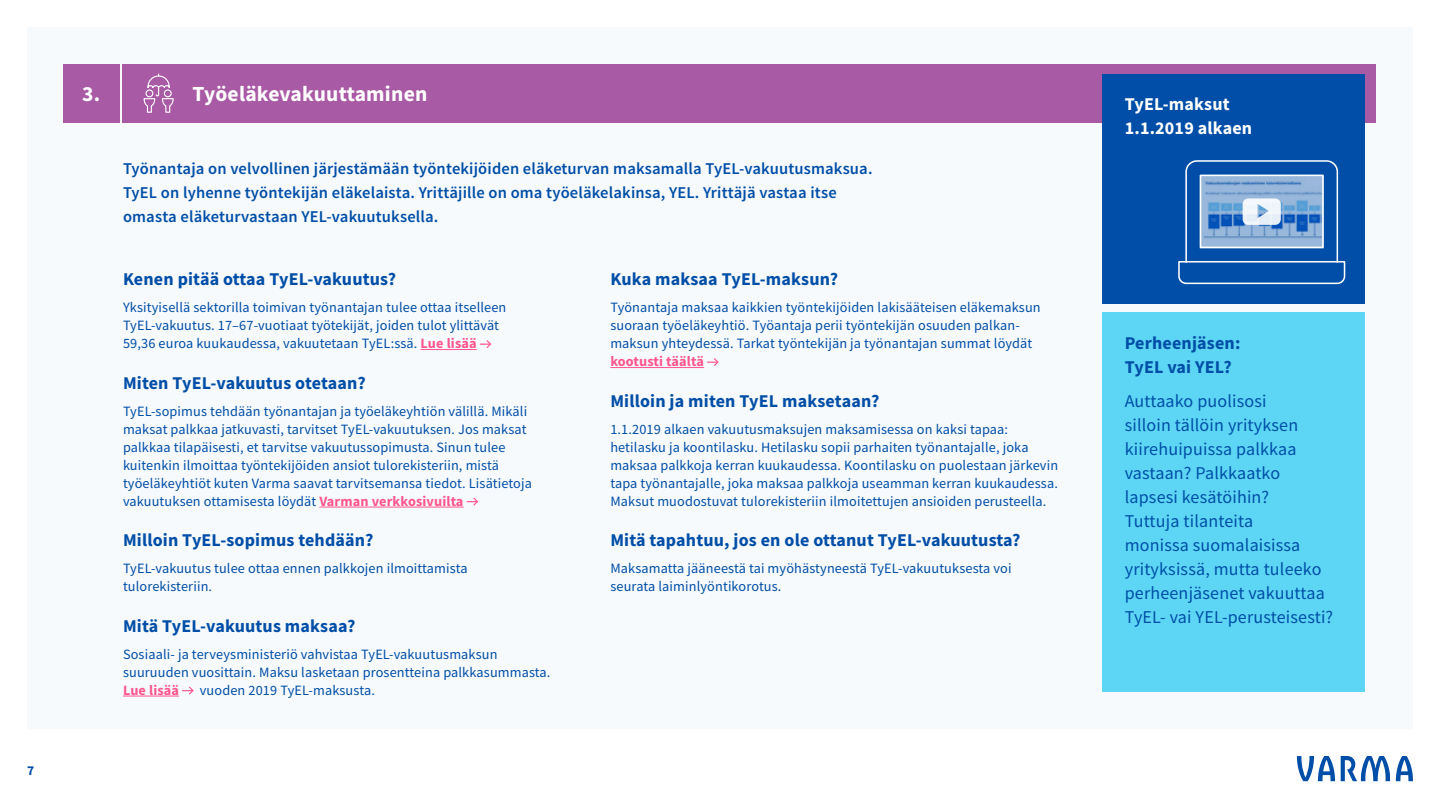
<style>
.page{position:relative;width:1440px;height:810px;background:#fff}
.page>*{position:absolute;margin:0;border:0;box-sizing:border-box;transform-origin:0 0}
.t1{font:700 21.6px "Source Sans Pro";letter-spacing:.01em;color:#fff}
.t2{font:700 18px/24px "Source Sans Pro";letter-spacing:.01em;color:#004ea7}
.t3{font:18px/24px "Source Sans Pro";letter-spacing:.01em;color:#004ea7}
.t4{font:700 18px/24px "Source Sans Pro";letter-spacing:.01em;color:#fff}
.t5{font:600 16.5px/24px "Source Sans Pro";letter-spacing:.01em;color:#004ea7}
.t6{font:14.25px/18px "Source Sans Pro";letter-spacing:.01em;color:#004ea7}
.t7{font:700 14.25px "Source Sans Pro";letter-spacing:.01em;color:#ff568d}
.t8{font:700 13.5px "Source Sans Pro";color:#004ea7}
.s1{font-weight:700;color:#ff568d}
</style>
<div class="page">
<div style="left:27px;top:27px;width:1386px;height:702px;background:#f7fafc"></div>
<svg style="left:1341px;top:756px;width:49px;height:25px"></svg>
<svg style="left:1297px;top:756px;width:38px;height:25px"></svg>
<svg style="left:1396px;top:756px;width:17px;height:25px"></svg>
<hr style="left:421px;top:349px;width:56px;height:1px;background:#ff568d">
<hr style="left:319px;top:507px;width:145px;height:1px;background:#ff568d">
<hr style="left:123px;top:696px;width:56px;height:1px;background:#ff568d">
<svg style="left:480px;top:340px;width:12px;height:8px"></svg>
<svg style="left:467px;top:497px;width:11px;height:9px"></svg>
<svg style="left:182px;top:686px;width:12px;height:9px"></svg>
<div style="left:122px;top:64px;width:1253px;height:59px;background:#a95aa5"></div>
<div style="left:63px;top:64px;width:56px;height:58px;background:#a95aa5"></div>
<svg style="left:143px;top:73px;width:31px;height:40px"></svg>
<hr style="left:610px;top:367px;width:94px;height:1px;background:#ff568d">
<svg style="left:707px;top:358px;width:12px;height:8px"></svg>
<div style="left:1102px;top:74px;width:263px;height:230px;background:#004ea7"></div>
<div style="left:1102px;top:313px;width:263px;height:379px;background:#5cd6f4"></div>
<svg style="left:1178px;top:160px;width:168px;height:125px"></svg>
<p class="t8" style="left:27px;top:761px;width:9px">7</p>
<h1 class="t1" style="left:82px;top:79px;width:20px">3.</h1>
<h1 class="t1" style="left:193px;top:79px;width:236px">Työeläkevakuuttaminen</h1>
<p class="t5" style="left:123px;top:157px;width:751px">Työnantaja on velvollinen järjestämään työntekijöiden eläketurvan maksamalla TyEL-vakuutusmaksua.<br>TyEL on lyhenne työntekijän eläkelaista. Yrittäjille on oma työeläkelakinsa, YEL. Yrittäjä vastaa itse omasta eläketurvastaan YEL-vakuutuksella.</p>
<p class="t2" style="left:123px;top:267px;width:275px">Kenen pitää ottaa TyEL-vakuutus?</p>
<p class="t6" style="left:123px;top:298px;width:385px">Yksityisellä sektorilla toimivan työnantajan tulee ottaa itselleen<br>TyEL-vakuutus. 17–67-vuotiaat työtekijät, joiden tulot ylittävät<br>59,36 euroa kuukaudessa, vakuutetaan TyEL:ssä. <span class="s1">Lue lisää</span></p>
<p class="t2" style="left:123px;top:370px;width:244px">Miten TyEL-vakuutus otetaan?</p>
<p class="t6" style="left:123px;top:402px;width:410px">TyEL-sopimus tehdään työnantajan ja työeläkeyhtiön välillä. Mikäli maksat palkkaa jatkuvasti, tarvitset TyEL-vakuutuksen. Jos maksat palkkaa tilapäisesti, et tarvitse vakuutussopimusta. Sinun tulee kuitenkin ilmoittaa työntekijöiden ansiot tulorekisteriin, mistä työeläkeyhtiöt kuten Varma saavat tarvitsemansa tiedot. Lisätietoja vakuutuksen ottamisesta löydät <span class="s1">Varman verkkosivuilta</span></p>
<p class="t2" style="left:123px;top:528px;width:252px">Milloin TyEL-sopimus tehdään?</p>
<p class="t6" style="left:123px;top:559px;width:346px">TyEL-vakuutus tulee ottaa ennen palkkojen ilmoittamista tulorekisteriin.</p>
<p class="t2" style="left:123px;top:613px;width:234px">Mitä TyEL-vakuutus maksaa?</p>
<p class="t6" style="left:123px;top:645px;width:429px">Sosiaali- ja terveysministeriö vahvistaa TyEL-vakuutusmaksun suuruuden vuosittain. Maksu lasketaan prosentteina palkkasummasta.</p>
<p class="t7" style="left:123px;top:680px;width:58px">Lue lisää</p>
<p class="t6" style="left:200px;top:681px;width:177px">vuoden 2019 TyEL-maksusta.</p>
<p class="t2" style="left:610px;top:267px;width:229px">Kuka maksaa TyEL-maksun?</p>
<p class="t6" style="left:610px;top:298px;width:432px">Työnantaja maksaa kaikkien työntekijöiden lakisääteisen eläkemaksun suoraan työeläkeyhtiö. Työantaja perii työntekijän osuuden palkan&shy;maksun yhteydessä. Tarkat työntekijän ja työnantajan summat löydät</p>
<p class="t7" style="left:610px;top:352px;width:95px">kootusti täältä</p>
<p class="t2" style="left:610px;top:388px;width:271px">Milloin ja miten TyEL maksetaan?</p>
<p class="t6" style="left:610px;top:420px;width:449px">1.1.2019 alkaen vakuutusmaksujen maksamisessa on kaksi tapaa: hetilasku ja koontilasku. Hetilasku sopii parhaiten työnantajalle, joka maksaa palkkoja kerran kuukaudessa. Koontilasku on puolestaan järkevin tapa työnantajalle, joka maksaa palkkoja useamman kerran kuukaudessa.<br>Maksut muodostuvat tulorekisteriin ilmoitettujen ansioiden perusteella.</p>
<p class="t2" style="left:610px;top:528px;width:412px">Mitä tapahtuu, jos en ole ottanut TyEL-vakuutusta?</p>
<p class="t6" style="left:610px;top:559px;width:403px">Maksamatta jääneestä tai myöhästyneestä TyEL-vakuutuksesta voi seurata laiminlyöntikorotus.</p>
<p class="t4" style="left:1125px;top:92px;width:129px">TyEL-maksut<br>1.1.2019 alkaen</p>
<p class="t2" style="left:1125px;top:330px;width:117px">Perheenjäsen:<br>TyEL vai YEL?</p>
<p class="t3" style="left:1125px;top:389px;width:210px">Auttaako puolisosi<br>silloin tällöin yrityksen kiirehuipuissa palkkaa vastaan? Palkkaatko lapsesi kesätöihin?<br>Tuttuja tilanteita<br>monissa suomalaisissa yrityksissä, mutta tuleeko perheenjäsenet vakuuttaa<br>TyEL- vai YEL-perusteisesti?</p>
</div>
